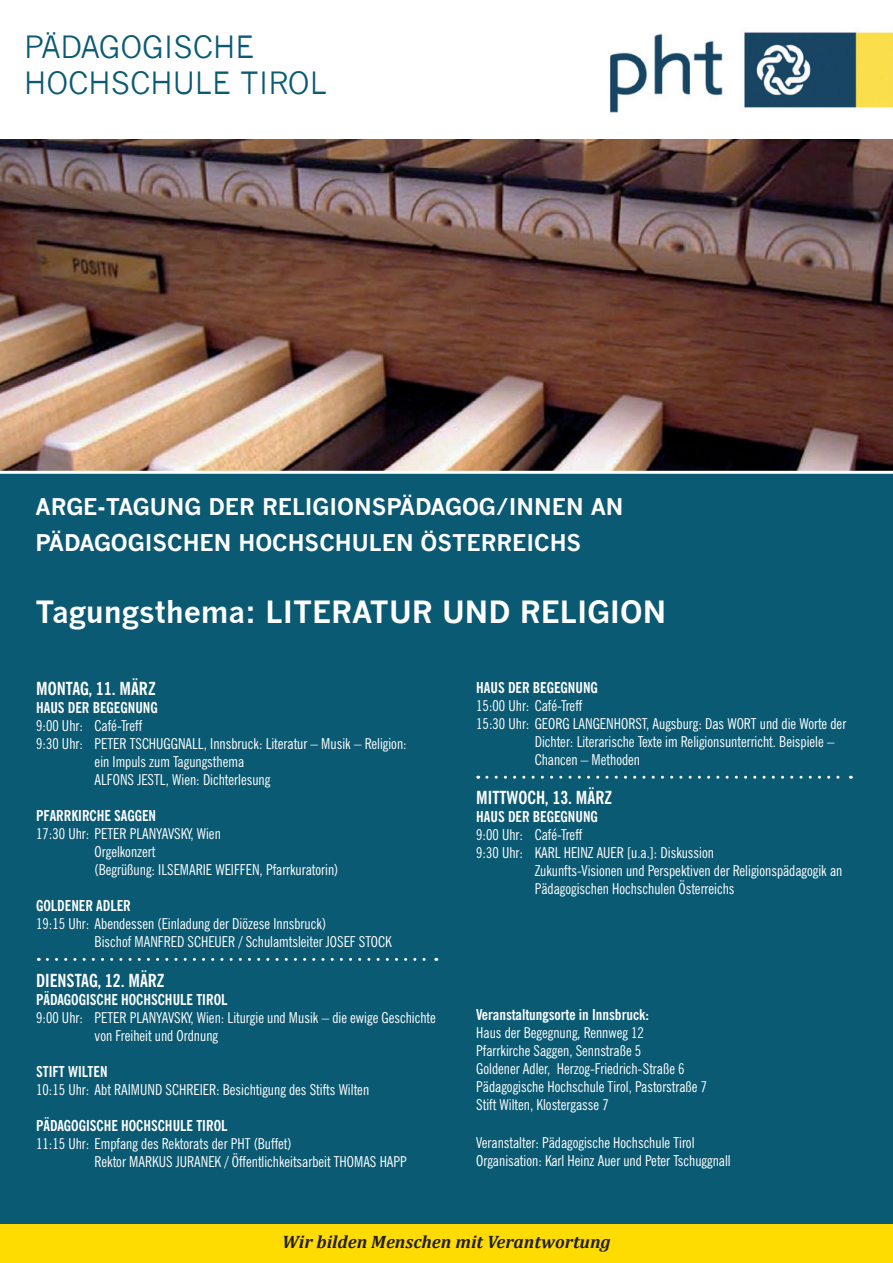
<style>
.page{position:relative;width:893px;height:1263px;background:#fff}
.page>*{position:absolute;margin:0;border:0;box-sizing:border-box;transform-origin:0 0}
.t1{font:700 30px "News Gothic";color:#fff}
.t2{font:30px/36px "News Gothic";color:#0b5a73}
.t3{font:700 22.5px/36px "News Gothic";color:#fff}
.t4{font:700 condensed 18px "News Gothic BT";color:#fff}
.t5{font:italic 700 18px "Cambria";color:#231f20}
.t6{font:condensed 15px/18px "News Gothic BT";color:#fff}
.t7{font:700 condensed 15px "News Gothic BT";color:#fff}
</style>
<div class="page">
<div style="left:0;top:471px;width:893px;height:754px;background:#0b5a73"></div>
<div style="left:0;top:1225px;width:893px;height:38px;background:#ffdc01"></div>
<img style="left:610px;top:32px;width:283px;height:81px">
<img style="left:0;top:139px;width:893px;height:332px">
<hr style="left:0;top:471px;width:893px;height:3px;background:#fff">
<svg style="left:47px;top:958px;width:390px;height:3px"></svg>
<svg style="left:487px;top:776px;width:364px;height:3px"></svg>
<h1 class="t2" style="left:24px;top:30px;width:304px">PÄDAGOGISCHE<br>HOCHSCHULE TIROL</h1>
<h2 class="t3" style="left:35px;top:488px;width:589px">ARGE-TAGUNG DER RELIGIONSPÄDAGOG/I NNEN AN<br>PÄDAGOGISCHEN HOCHSCHULEN ÖSTERREICHS</h2>
<h1 class="t1" style="left:35px;top:593px;width:430px">TAGUNGSTHEMA: LITERATUR UND</h1>
<h1 class="t1" style="left:520px;top:593px;width:19px">RELIGION</h1>
<p class="t4" style="left:36px;top:677px;width:121px">MONTAG, 11. MÄRZ</p>
<p class="t7" style="left:36px;top:698px;width:123px">HAUS DER BEGEGNUNG</p>
<p class="t6" style="left:36px;top:716px;width:108px">9:00 Uhr: Café-Treff</p>
<p class="t6" style="left:36px;top:734px;width:372px">9:30 Uhr: PETER TSCHUGGNALL, Innsbruck: Literatur – Musik – Religion:</p>
<p class="t6" style="left:95px;top:752px;width:151px">ein Impuls zum Tagungsthema</p>
<p class="t6" style="left:95px;top:770px;width:177px">ALFONS JESTL, Wien: Dichterlesung</p>
<p class="t7" style="left:36px;top:806px;width:122px">PFARRKIRCHE SAGGEN</p>
<p class="t6" style="left:95px;top:824px;width:245px;text-indent:-58px">17:30 Uhr: PETER PLANYAVSKY, Wien<br>Orgelkonzert<br>(Begrüßung: ILSEMARIE WEIFFEN, Pfarrkuratorin)</p>
<p class="t7" style="left:36px;top:896px;width:96px">GOLDENER ADLER</p>
<p class="t6" style="left:95px;top:914px;width:299px;text-indent:-59px">19:15 Uhr: Abendessen (Einladung der Diözese Innsbruck)<br>Bischof MANFRED SCHEUER / Schulamtsleiter JOSEF STOCK</p>
<p class="t4" style="left:36px;top:969px;width:130px">DIENSTAG, 12. MÄRZ</p>
<p class="t7" style="left:36px;top:990px;width:193px">PÄDAGOGISCHE HOCHSCHULE TIROL</p>
<p class="t6" style="left:95px;top:1008px;width:343px;text-indent:-59px">9:00 Uhr: PETER PLANYAVSKY, Wien: Liturgie und Musik – die ewige Geschichte von Freiheit und Ordnung</p>
<p class="t7" style="left:36px;top:1062px;width:73px">STIFT WILTEN</p>
<p class="t6" style="left:36px;top:1080px;width:335px">10:15 Uhr: Abt RAIMUND SCHREIER: Besichtigung des Stifts Wilten</p>
<p class="t7" style="left:36px;top:1116px;width:193px">PÄDAGOGISCHE HOCHSCHULE TIROL</p>
<p class="t6" style="left:95px;top:1134px;width:199px;text-indent:-58px">11:15 Uhr: Empfang des Rektorats der PHT (Buffet)<br>Rektor Markus</p>
<p class="t6" style="left:176px;top:1152px;width:12px">Juranek</p>
<p class="t6" style="left:224px;top:1152px;width:124px">/ Öffentlichkeitsarbeit Thomas</p>
<p class="t6" style="left:380px;top:1152px;width:15px">Happ</p>
<p class="t7" style="left:476px;top:678px;width:123px">HAUS DER BEGEGNUNG</p>
<p class="t6" style="left:476px;top:696px;width:108px">15:00 Uhr: Café-Treff</p>
<p class="t6" style="left:476px;top:714px;width:372px">15:30 Uhr: GEORG LANGENHORST, Augsburg: Das WORT und die Worte der</p>
<p class="t6" style="left:535px;top:732px;width:301px">Dichter: Literarische Texte im Religionsunterricht. Beispiele –</p>
<p class="t6" style="left:535px;top:750px;width:107px">Chancen – Methoden</p>
<p class="t4" style="left:476px;top:787px;width:137px">MITTWOCH, 13. MÄRZ</p>
<p class="t7" style="left:476px;top:808px;width:123px">HAUS DER BEGEGNUNG</p>
<p class="t6" style="left:476px;top:826px;width:108px">9:00 Uhr: Café-Treff</p>
<p class="t6" style="left:476px;top:844px;width:239px">9:30 Uhr: KARL HEINZ AUER [u.a.]: Diskussion</p>
<p class="t6" style="left:535px;top:862px;width:309px">Zukunfts-Visionen und Perspektiven der Religionspädagogik an</p>
<p class="t6" style="left:535px;top:880px;width:201px">Pädagogischen Hochschulen Österreichs</p>
<p class="t7" style="left:476px;top:1006px;width:174px">Veranstaltungsorte in Innsbruck:</p>
<p class="t6" style="left:476px;top:1024px;width:232px">Haus der Begegnung, Rennweg 12<br>Pfarrkirche Saggen, Sennstraße 5<br>Goldener Adler, Herzog-Friedrich-Straße 6<br>Pädagogische Hochschule Tirol, Pastorstraße 7<br>Stift Wilten, Klostergasse 7</p>
<p class="t6" style="left:476px;top:1134px;width:256px">Veranstalter: Pädagogische Hochschule Tirol<br>Organisation: Karl Heinz Auer und Peter Tschuggnall</p>
<p class="t5" style="left:282px;top:1229px;width:330px">Wir bilden Menschen mit Verantwortung</p>
</div>
